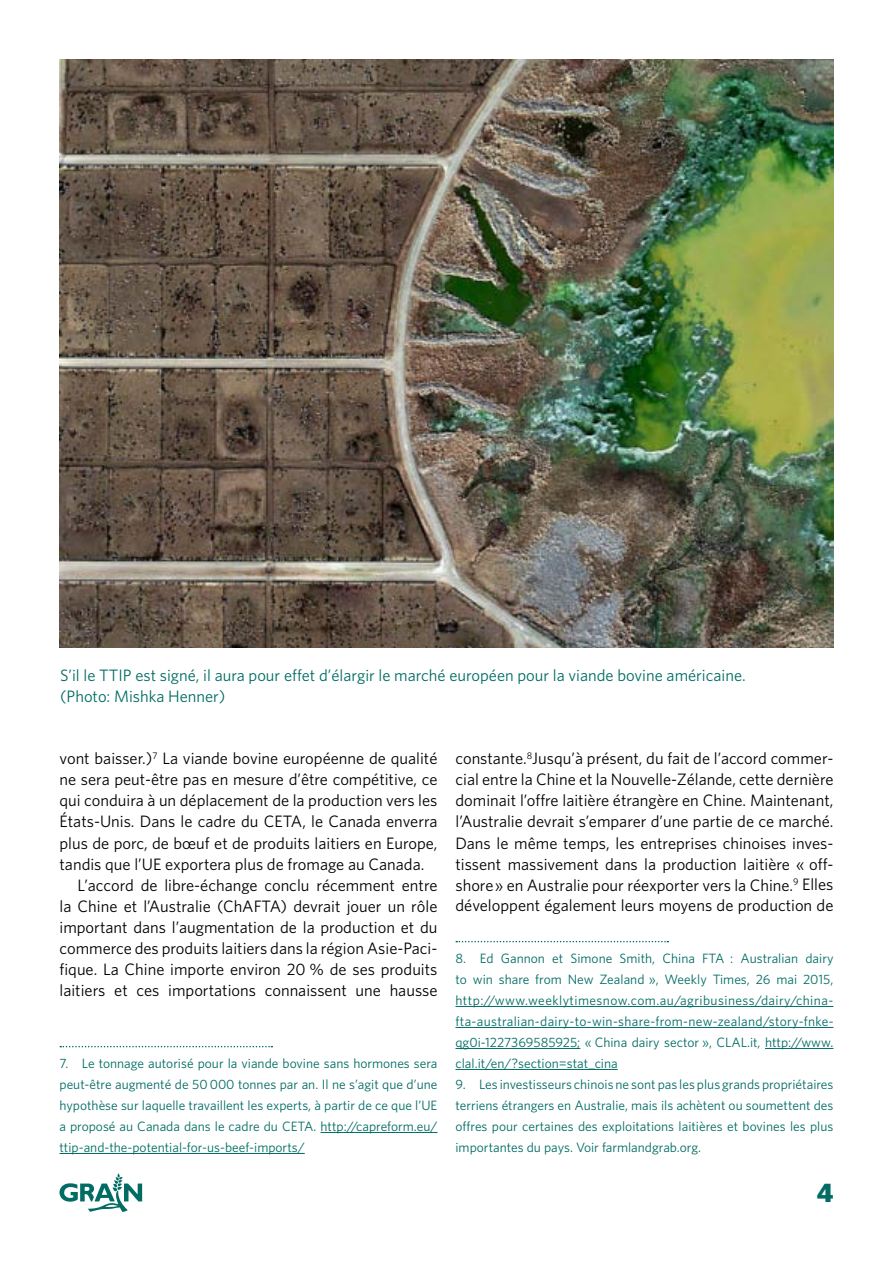
<style>
.page{position:relative;width:893px;height:1263px;background:#fff}
.page>*{position:absolute;margin:0;border:0;box-sizing:border-box;transform-origin:0 0}
.t1{font:900 27px "Whitney";color:#006c64}
.t2{font:16.5px/21px "Whitney";color:#000;text-align:justify}
.t3{font:16.5px/21px "Whitney";color:#006c64}
.t4{font:13.5px/21px "Whitney";color:#006c64;text-align:justify}
</style>
<div class="page">
<svg style="left:60px;top:1173px;width:82px;height:39px"></svg>
<svg style="left:60px;top:1046px;width:212px;height:1px"></svg>
<hr style="left:321px;top:1132px;width:116px;height:1px;background:#006c64">
<hr style="left:60px;top:1153px;width:245px;height:1px;background:#006c64">
<svg style="left:456px;top:941px;width:212px;height:1px"></svg>
<hr style="left:455px;top:1006px;width:378px;height:1px;background:#006c64">
<hr style="left:455px;top:1027px;width:378px;height:1px;background:#006c64">
<hr style="left:455px;top:1048px;width:125px;height:1px;background:#006c64">
<hr style="left:765px;top:1048px;width:68px;height:1px;background:#006c64">
<hr style="left:455px;top:1069px;width:163px;height:1px;background:#006c64">
<img style="left:60px;top:60px;width:773px;height:588px">
<p class="t3" style="left:60px;top:664px;width:687px">S’il le TTIP est signé, il aura pour effet d’élargir le marché européen pour la viande bovine américaine. (Photo: Mishka Henner)</p>
<p class="t2" style="left:60px;top:748px;width:379px">vont baisser.)<sup>7</sup> La viande bovine européenne de qualité</p>
<p class="t2" style="left:60px;top:769px;width:379px">ne sera peut-être pas en mesure d’être compétitive, ce</p>
<p class="t2" style="left:60px;top:790px;width:379px">qui conduira à un déplacement de la production vers les</p>
<p class="t2" style="left:60px;top:811px;width:379px">États-Unis. Dans le cadre du CETA, le Canada enverra</p>
<p class="t2" style="left:60px;top:832px;width:379px">plus de porc, de bœuf et de produits laitiers en Europe,</p>
<p class="t2" style="left:60px;top:853px;width:366px">tandis que l’UE exportera plus de fromage au Canada.</p>
<p class="t2" style="left:78px;top:874px;width:361px">L’accord de libre-échange conclu récemment entre</p>
<p class="t2" style="left:60px;top:895px;width:379px">la Chine et l’Australie (ChAFTA) devrait jouer un rôle</p>
<p class="t2" style="left:60px;top:916px;width:379px">important dans l’augmentation de la production et du</p>
<p class="t2" style="left:60px;top:937px;width:379px">commerce des produits laitiers dans la région Asie-Paci-</p>
<p class="t2" style="left:60px;top:958px;width:379px">fique. La Chine importe environ 20 % de ses produits</p>
<p class="t2" style="left:60px;top:979px;width:379px">laitiers et ces importations connaissent une hausse</p>
<p class="t4" style="left:60px;top:1052px;width:379px">7. Le tonnage autorisé pour la viande bovine sans hormones sera peut-être augmenté de 50 000 tonnes par an. Il ne s’agit que d’une hypothèse sur laquelle travaillent les experts, à partir de ce que l’UE a proposé au Canada dans le cadre du CETA. http://capreform.eu/ ttip-and-the-potential-for-us-beef-imports/</p>
<p class="t2" style="left:455px;top:748px;width:379px">constante.<sup>8</sup>Jusqu’à présent, du fait de l’accord commer&shy;cial entre la Chine et la Nouvelle-Zélande, cette dernière dominait l’offre laitière étrangère en Chine. Maintenant, l’Australie devrait s’emparer d’une partie de ce marché.<br>Dans le même temps, les entreprises chinoises inves&shy;tissent massivement dans la production laitière « off&shy;shore » en Australie pour réexporter vers la Chine.<sup>9</sup> Elles développent également leurs moyens de production de</p>
<p class="t4" style="left:455px;top:947px;width:380px">8. Ed Gannon et Simone Smith, China FTA : Australian dairy to win share from New Zealand », Weekly Times, 26 mai 2015, http://www.weeklytimesnow.com.au/agribusiness/dairy/china&shy;fta-australian-dairy-to-win-share-from-new-zealand/story-fnke&shy;qg0i-1227369585925; « China dairy sector », CLAL.it, http://www. clal.it/en/?section=stat_cina</p>
<p class="t4" style="left:455px;top:1073px;width:379px">9. Les investisseurs chinois ne sont pas les plus grands propriétaires terriens étrangers en Australie, mais ils achètent ou soumettent des offres pour certaines des exploitations laitières et bovines les plus importantes du pays. Voir farmlandgrab.org.</p>
<h1 class="t1" style="left:817px;top:1176px;width:18px">4</h1>
</div>
